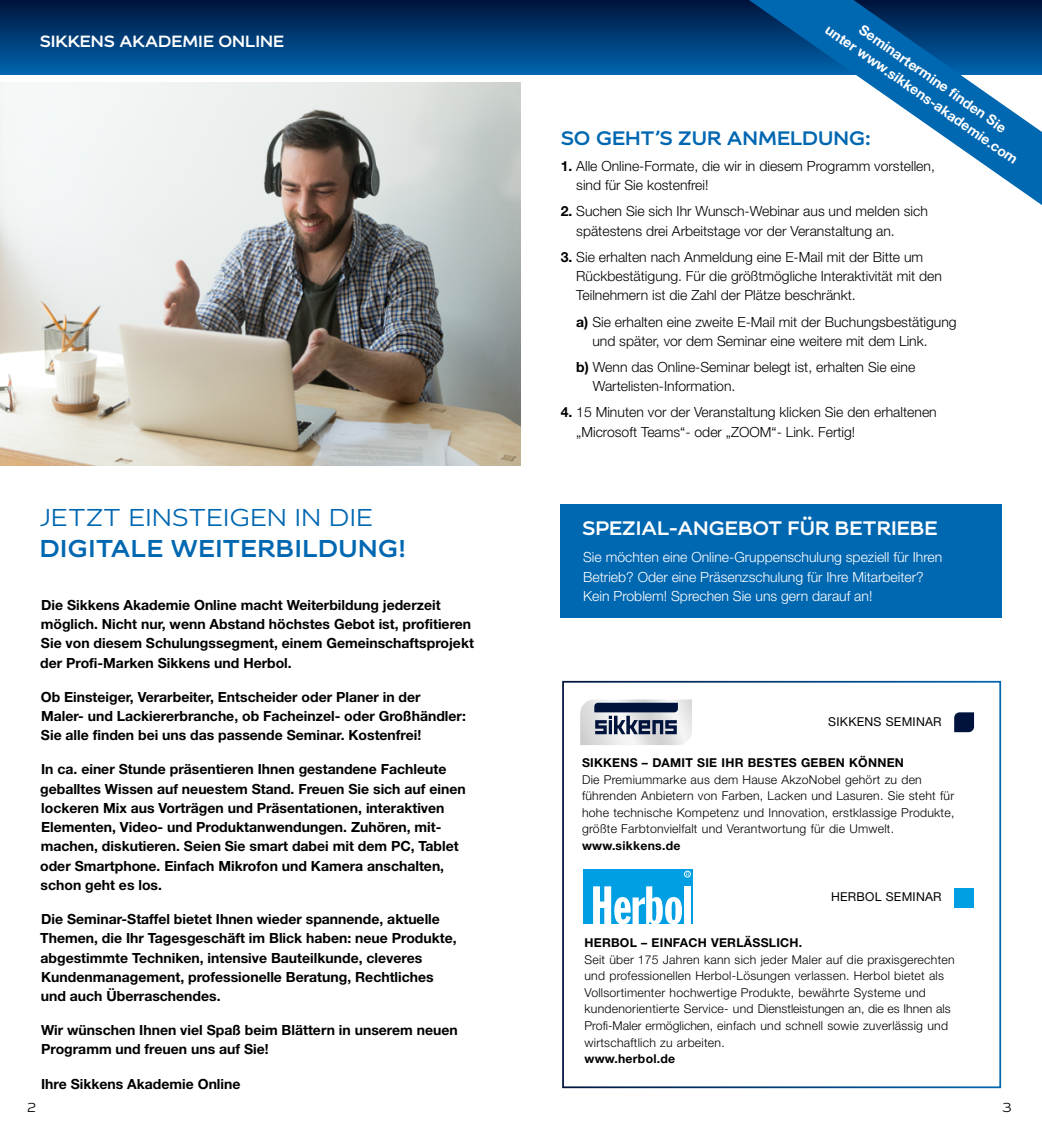
<style>
.page{position:relative;width:1042px;height:1141px;background:#fff}
.page>*{position:absolute;margin:0;border:0;box-sizing:border-box;transform-origin:0 0}
.t1{font:700 26.25px "Colour Sans";letter-spacing:.02em;color:#0067b1}
.t2{font:26.25px "Colour Sans";letter-spacing:.02em;color:#0067b1}
.t3{font:700 21px "Colour Sans";color:#fff}
.t4{font:700 21px "Colour Sans";color:#0067b1}
.t5{font:700 17.5px "Colour Sans";color:#fff}
.t6{font:700 14px/19.2px "Helvetica Neue LT Std";color:#000}
.t7{font:300 14px/19.2px "Helvetica Neue LT Std";color:#000}
.t8{font:300 14px/19.2px "Helvetica Neue LT Std";color:#fff}
.t9{font:700 14px "Helvetica Neue LT Std";color:#fff}
.t10{font:14px "Colour Sans";color:#000}
.t11{font:300 12.25px/16.6px "Helvetica Neue LT Std";letter-spacing:.02em;color:#000}
.t12{font:700 12.25px "Helvetica Neue LT Std";letter-spacing:.02em;color:#000}
.t13{font:12.25px "Helvetica Neue LT Std";letter-spacing:.02em;color:#000}
.s1{font-weight:700}
</style>
<div class="page">
<div style="left:0;top:0;width:1042px;height:74px;background:linear-gradient(to bottom,#00133a,#0063ac)"></div>
<div style="left:561px;top:504px;width:441px;height:113px;background:#0067b1"></div>
<svg style="left:749px;top:0;width:293px;height:205px"></svg>
<img style="left:0;top:82px;width:521px;height:384px">
<svg style="left:580px;top:699px;width:112px;height:46px"></svg>
<div style="left:583px;top:870px;width:109px;height:54px;background:#009ee3"></div>
<svg style="left:593px;top:886px;width:89px;height:38px"></svg>
<div style="left:684px;top:886px;width:6px;height:38px;background:#fff"></div>
<svg style="left:684px;top:871px;width:6px;height:6px"></svg>
<div style="left:562px;top:681px;width:439px;height:407px;border:2px solid #fff"></div>
<div style="left:954px;top:888px;width:20px;height:19px;background:#009ee3"></div>
<svg style="left:954px;top:712px;width:20px;height:20px"></svg>
<p class="t5" style="left:40px;top:27px;width:246px">SIKKENS AKADEMIE ONLINE</p>
<h1 class="t2" style="left:40px;top:499px;width:334px">JETZT EINSTEIGEN IN DIE</h1>
<h1 class="t1" style="left:40px;top:527px;width:367px">DIGITALE WEITERBILDUNG!</h1>
<p class="t6" style="left:40px;top:595px;width:435px">Die Sikkens Akademie Online macht Weiterbildung jederzeit möglich. Nicht nur, wenn Abstand höchstes Gebot ist, profitieren Sie von diesem Schulungssegment, einem Gemeinschaftsprojekt der Profi-Marken Sikkens und Herbol.</p>
<p class="t6" style="left:41px;top:687px;width:427px">Ob Einsteiger, Verarbeiter, Entscheider oder Planer in der<br>Maler- und Lackiererbranche, ob Facheinzel- oder Großhändler:<br>Sie alle finden bei uns das passende Seminar. Kostenfrei!</p>
<p class="t6" style="left:40px;top:759px;width:427px">In ca. einer Stunde präsentieren Ihnen gestandene Fachleute geballtes Wissen auf neuestem Stand. Freuen Sie sich auf einen lockeren Mix aus Vorträgen und Präsentationen, interaktiven Elementen, Video- und Produktanwendungen. Zuhören, mit&shy;machen, diskutieren. Seien Sie smart dabei mit dem PC, Tablet oder Smartphone. Einfach Mikrofon und Kamera anschalten, schon geht es los.</p>
<p class="t6" style="left:40px;top:909px;width:418px">Die Seminar-Staffel bietet Ihnen wieder spannende, aktuelle Themen, die Ihr Tagesgeschäft im Blick haben: neue Produkte, abgestimmte Techniken, intensive Bauteilkunde, cleveres Kundenmanagement, professionelle Beratung, Rechtliches und auch Überraschendes.</p>
<p class="t6" style="left:41px;top:1020px;width:418px">Wir wünschen Ihnen viel Spaß beim Blättern in unserem neuen<br>Programm und freuen uns auf Sie!</p>
<p class="t6" style="left:41px;top:1074px;width:201px">Ihre Sikkens Akademie Online</p>
<p class="t9" style="left:865px;top:21px;width:178px;rotate:35deg">Seminartermine finden Sie</p>
<p class="t9" style="left:832px;top:21px;width:233px;rotate:35deg">unter www.sikkens-akademie.com</p>
<h2 class="t4" style="left:561px;top:121px;width:312px">SO GEHT’S ZUR ANMELDUNG:</h2>
<p class="t7" style="left:576px;top:156px;width:360px;text-indent:-16px"><span class="s1">1.</span> Alle Online-Formate, die wir in diesem Programm vorstellen, sind für Sie kostenfrei!</p>
<p class="t7" style="left:576px;top:201px;width:353px;text-indent:-16px"><span class="s1">2.</span> Suchen Sie sich Ihr Wunsch-Webinar aus und melden sich spätestens drei Arbeitstage vor der Veranstaltung an.</p>
<p class="t7" style="left:576px;top:247px;width:367px;text-indent:-16px"><span class="s1">3.</span> Sie erhalten nach Anmeldung eine E-Mail mit der Bitte um<br>Rückbestätigung. Für die größtmögliche Interaktivität mit den<br>Teilnehmern ist die Zahl der Plätze beschränkt.</p>
<p class="t7" style="left:592px;top:312px;width:366px;text-indent:-16px"><span class="s1">a)</span> Sie erhalten eine zweite E-Mail mit der Buchungsbestätigung und später, vor dem Seminar eine weitere mit dem Link.</p>
<p class="t7" style="left:593px;top:357px;width:324px;text-indent:-17px"><span class="s1">b)</span> Wenn das Online-Seminar belegt ist, erhalten Sie eine<br>Wartelisten-Information.</p>
<p class="t7" style="left:576px;top:402px;width:362px;text-indent:-16px"><span class="s1">4.</span> 15 Minuten vor der Veranstaltung klicken Sie den erhaltenen „Microsoft Teams“- oder „ZOOM“- Link. Fertig!</p>
<h2 class="t3" style="left:582px;top:511px;width:357px">SPEZIAL-ANGEBOT FÜR BETRIEBE</h2>
<p class="t8" style="left:583px;top:547px;width:361px">Sie möchten eine Online-Gruppenschulung speziell für Ihren<br>Betrieb? Oder eine Präsenzschulung für Ihre Mitarbeiter?<br>Kein Problem! Sprechen Sie uns gern darauf an!</p>
<p class="t13" style="left:828px;top:714px;width:115px">SIKKENS SEMINAR</p>
<p class="t12" style="left:582px;top:755px;width:323px">SIKKENS – DAMIT SIE IHR BESTES GEBEN KÖNNEN</p>
<p class="t11" style="left:582px;top:771px;width:374px">Die Premiummarke aus dem Hause AkzoNobel gehört zu den führenden Anbietern von Farben, Lacken und Lasuren. Sie steht für hohe technische Kompetenz und Innovation, erstklassige Produkte, größte Farbtonvielfalt und Verantwortung für die Umwelt.</p>
<p class="t12" style="left:582px;top:838px;width:100px">www.sikkens.de</p>
<p class="t13" style="left:831px;top:889px;width:112px">HERBOL SEMINAR</p>
<p class="t12" style="left:584px;top:935px;width:219px">HERBOL – EINFACH VERLÄSSLICH.</p>
<p class="t11" style="left:584px;top:951px;width:372px">Seit über 175 Jahren kann sich jeder Maler auf die praxisgerechten und professionellen Herbol-Lösungen verlassen. Herbol bietet als Vollsortimenter hochwertige Produkte, bewährte Systeme und kundenorientierte Service- und Dienstleistungen an, die es Ihnen als Profi-Maler ermöglichen, einfach und schnell sowie zuverlässig und wirtschaftlich zu arbeiten.</p>
<p class="t12" style="left:584px;top:1051px;width:92px">www.herbol.de</p>
<p class="t10" style="left:27px;top:1097px;width:10px">2</p>
<p class="t10" style="left:1002px;top:1097px;width:10px">3</p>
</div>
